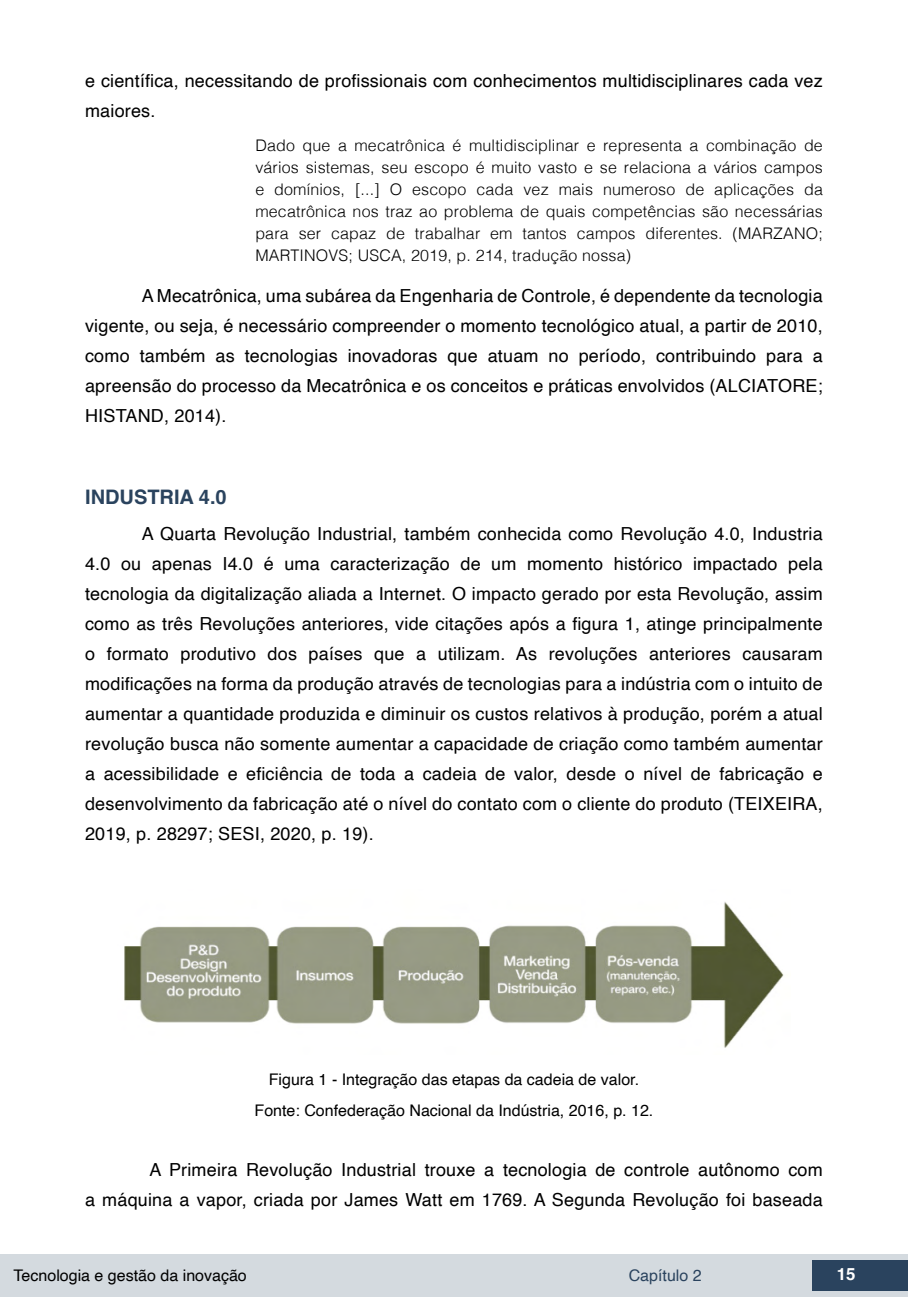
<style>
.page{position:relative;width:908px;height:1304px;background:#fff}
.page>*{position:absolute;margin:0;border:0;box-sizing:border-box;transform-origin:0 0}
.t1{font:700 20px "Helvetica";color:#2a435e}
.t2{font:18px/30px "Helvetica";letter-spacing:.01em;color:#000;text-align:justify}
.t3{font:700 16.8px "Helvetica";color:#fff}
.t4{font:300 16px/22px "Helvetica";letter-spacing:.01em;color:#000;text-align:justify}
.t5{font:16px/30.6px "Helvetica";color:#000;text-align:center}
.t6{font:16px "Helvetica";color:#2a435e}
</style>
<div class="page">
<div style="left:0;top:1254px;width:906px;height:43px;background:#d4dadf"></div>
<div style="left:812px;top:1261px;width:95px;height:30px;background:#2a435e"></div>
<img style="left:124px;top:902px;width:660px;height:146px">
<p class="t2" style="left:85px;top:66px;width:738px">e científica, necessitando de profissionais com conhecimentos multidisciplinares cada vez maiores.</p>
<p class="t4" style="left:255px;top:133px;width:568px">Dado que a mecatrônica é multidisciplinar e representa a combinação de vários sistemas, seu escopo é muito vasto e se relaciona a vários campos e domínios, [...] O escopo cada vez mais numeroso de aplicações da mecatrônica nos traz ao problema de quais competências são necessárias para ser capaz de trabalhar em tantos campos diferentes. (MARZANO; MARTINOVS; USCA, 2019, p. 214, tradução nossa)</p>
<p class="t2" style="left:85px;top:281px;width:738px;text-indent:57px">A Mecatrônica, uma subárea da Engenharia de Controle, é dependente da tecnologia vigente, ou seja, é necessário compreender o momento tecnológico atual, a partir de 2010, como também as tecnologias inovadoras que atuam no período, contribuindo para a apreensão do processo da Mecatrônica e os conceitos e práticas envolvidos (ALCIATORE; HISTAND, 2014).</p>
<p class="t1" style="left:85px;top:485px;width:143px">INDUSTRIA 4.0</p>
<p class="t2" style="left:85px;top:519px;width:738px;text-indent:57px">A Quarta Revolução Industrial, também conhecida como Revolução 4.0, Industria 4.0 ou apenas I4.0 é uma caracterização de um momento histórico impactado pela tecnologia da digitalização aliada a Internet. O impacto gerado por esta Revolução, assim como as três Revoluções anteriores, vide citações após a figura 1, atinge principalmente o formato produtivo dos países que a utilizam. As revoluções anteriores causaram modificações na forma da produção através de tecnologias para a indústria com o intuito de aumentar a quantidade produzida e diminuir os custos relativos à produção, porém a atual revolução busca não somente aumentar a capacidade de criação como também aumentar a acessibilidade e eficiência de toda a cadeia de valor, desde o nível de fabricação e desenvolvimento da fabricação até o nível do contato com o cliente do produto (TEIXEIRA, 2019, p. 28297; SESI, 2020, p. 19).</p>
<p class="t5" style="left:254px;top:1065px;width:400px">Figura 1 - Integração das etapas da cadeia de valor.<br>Fonte: Confederação Nacional da Indústria, 2016, p. 12.</p>
<p class="t2" style="left:85px;top:1155px;width:738px;text-align:right">A Primeira Revolução Industrial trouxe a tecnologia de controle autônomo com<br>a máquina a vapor, criada por James Watt em 1769. A Segunda Revolução foi baseada</p>
<p class="t5" style="left:14px;top:1260px;width:235px">Tecnologia e gestão da inovação</p>
<p class="t6" style="left:628px;top:1263px;width:74px">Capítulo 2</p>
<p class="t3" style="left:836px;top:1264px;width:20px">15</p>
</div>
